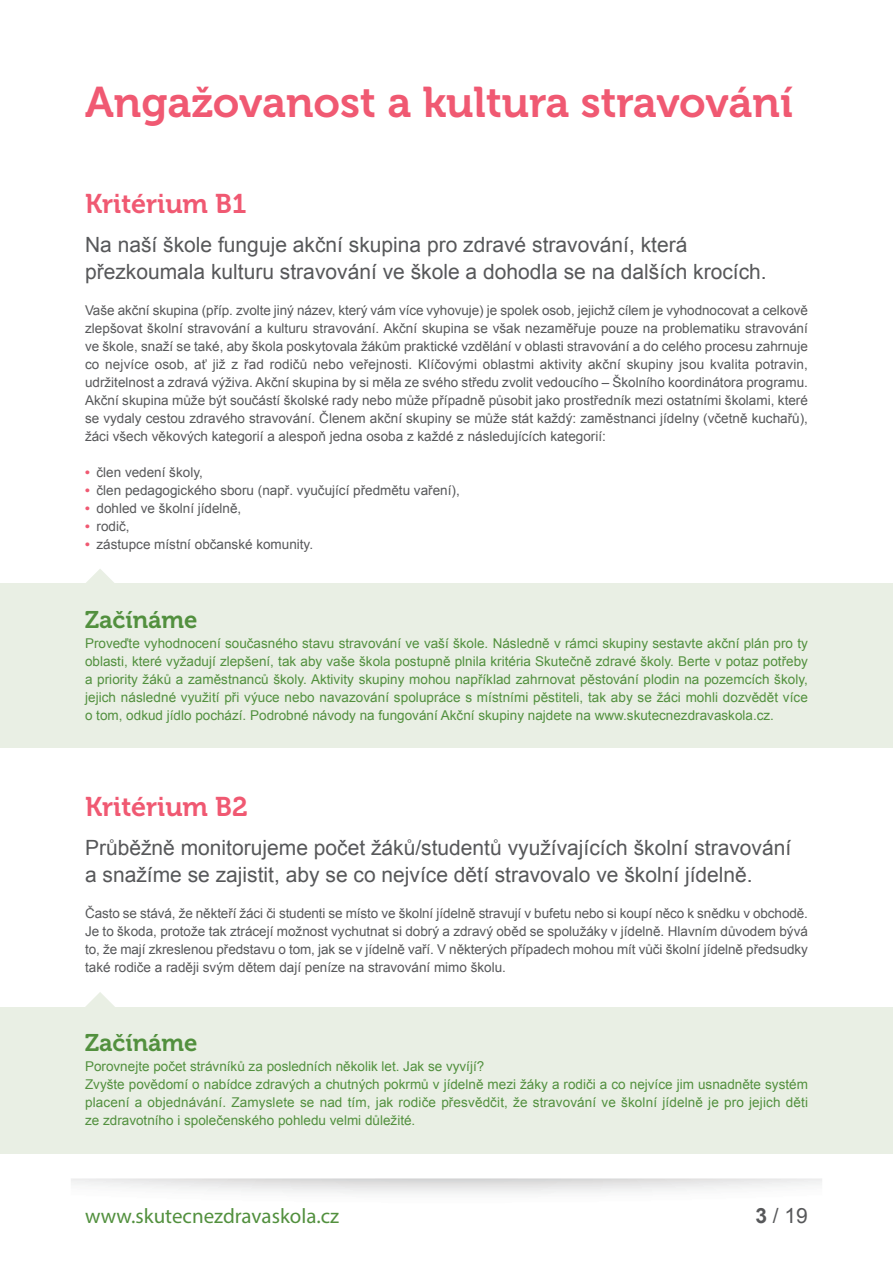
<style>
.page{position:relative;width:893px;height:1263px;background:#fff}
.page>*{position:absolute;margin:0;border:0;box-sizing:border-box;transform-origin:0 0}
.t1{font:42.75px "Museo 700";color:#f05972}
.t2{font:27px "Museo 700";color:#f05972}
.t3{font:24px "Museo 700";color:#52903e}
.t4{font:21px/27px "Arial";color:#57585a}
.t5{font:21px "Myriad Pro";color:#52903e}
.t6{font:13.5px/18px "Arial";color:#57585a;text-align:justify}
.t7{font:13.5px/18px "Arial";color:#52903e;text-align:justify}
.s1{font-weight:700;color:#f05972}
.s2{font-weight:700}
</style>
<div class="page">
<div style="left:0;top:584px;width:893px;height:164px;background:#e9efe4"></div>
<svg style="left:85px;top:569px;width:30px;height:15px"></svg>
<div style="left:0;top:1007px;width:893px;height:146px;background:#e9efe4"></div>
<svg style="left:85px;top:992px;width:30px;height:15px"></svg>
<svg style="left:71px;top:1178px;width:751px;height:16px"></svg>
<h1 class="t1" style="left:85px;top:87px;width:709px">Angažovanost a kultura stravování</h1>
<h2 class="t2" style="left:85px;top:193px;width:163px">Kritérium B1</h2>
<h3 class="t4" style="left:85px;top:232px;width:683px">Na naší škole funguje akční skupina pro zdravé stravování, která přezkoumala kulturu stravování ve škole a dohodla se na dalších krocích.</h3>
<p class="t6" style="left:85px;top:302px;width:724px">Vaše akční skupina (příp. zvolte jiný název, který vám více vyhovuje) je spolek osob, jejichž cílem je vyhodnocovat a celkově zlepšovat školní stravování a kulturu stravování. Akční skupina se však nezaměřuje pouze na problematiku stravování ve škole, snaží se také, aby škola poskytovala žákům praktické vzdělání v oblasti stravování a do celého procesu zahrnuje co nejvíce osob, ať již z řad rodičů nebo veřejnosti. Klíčovými oblastmi aktivity akční skupiny jsou kvalita potravin, udržitelnost a zdravá výživa. Akční skupina by si měla ze svého středu zvolit vedoucího – Školního koordinátora programu.<br>Akční skupina může být součástí školské rady nebo může případně působit jako prostředník mezi ostatními školami, které se vydaly cestou zdravého stravování. Členem akční skupiny se může stát každý: zaměstnanci jídelny (včetně kuchařů), žáci všech věkových kategorií a alespoň jedna osoba z každé z následujících kategorií:</p>
<p class="t6" style="left:85px;top:464px;width:119px"><span class="s1">•</span> člen vedení školy,</p>
<p class="t6" style="left:85px;top:482px;width:376px"><span class="s1">•</span> člen pedagogického sboru (např. vyučující předmětu vaření),</p>
<p class="t6" style="left:85px;top:500px;width:158px"><span class="s1">•</span> dohled ve školní jídelně,</p>
<p class="t6" style="left:85px;top:518px;width:46px"><span class="s1">•</span> rodič,</p>
<p class="t6" style="left:85px;top:536px;width:230px"><span class="s1">•</span> zástupce místní občanské komunity.</p>
<h3 class="t3" style="left:85px;top:611px;width:114px">Začínáme</h3>
<p class="t7" style="left:85px;top:634px;width:724px">Proveďte vyhodnocení současného stavu stravování ve vaší škole. Následně v rámci skupiny sestavte akční plán pro ty oblasti, které vyžadují zlepšení, tak aby vaše škola postupně plnila kritéria Skutečně zdravé školy. Berte v potaz potřeby a priority žáků a zaměstnanců školy. Aktivity skupiny mohou například zahrnovat pěstování plodin na pozemcích školy, jejich následné využití při výuce nebo navazování spolupráce s místními pěstiteli, tak aby se žáci mohli dozvědět více o tom, odkud jídlo pochází. Podrobné návody na fungování Akční skupiny najdete na www.skutecnezdravaskola.cz.</p>
<h2 class="t2" style="left:85px;top:796px;width:164px">Kritérium B2</h2>
<h3 class="t4" style="left:85px;top:835px;width:708px">Průběžně monitorujeme počet žáků/studentů využívajících školní stravování a snažíme se zajistit, aby se co nejvíce dětí stravovalo ve školní jídelně.</h3>
<p class="t6" style="left:85px;top:905px;width:724px">Často se stává, že někteří žáci či studenti se místo ve školní jídelně stravují v bufetu nebo si koupí něco k snědku v obchodě.<br>Je to škoda, protože tak ztrácejí možnost vychutnat si dobrý a zdravý oběd se spolužáky v jídelně. Hlavním důvodem bývá to, že mají zkreslenou představu o tom, jak se v jídelně vaří. V některých případech mohou mít vůči školní jídelně předsudky také rodiče a raději svým dětem dají peníze na stravování mimo školu.</p>
<h3 class="t3" style="left:85px;top:1034px;width:114px">Začínáme</h3>
<p class="t7" style="left:85px;top:1057px;width:724px;text-align:left">Porovnejte počet strávníků za posledních několik let. Jak se vyvíjí?<br>Zvyšte povědomí o nabídce zdravých a chutných pokrmů v jídelně mezi žáky a rodiči a co nejvíce jim usnadněte systém placení a objednávání. Zamyslete se nad tím, jak rodiče přesvědčit, že stravování ve školní jídelně je pro jejich děti ze zdravotního i společenského pohledu velmi důležité.</p>
<h3 class="t5" style="left:85px;top:1208px;width:256px">www.skutecnezdravaskola.cz</h3>
<h3 class="t4" style="left:755px;top:1202px;width:54px"><span class="s2">3</span>/19</h3>
</div>
